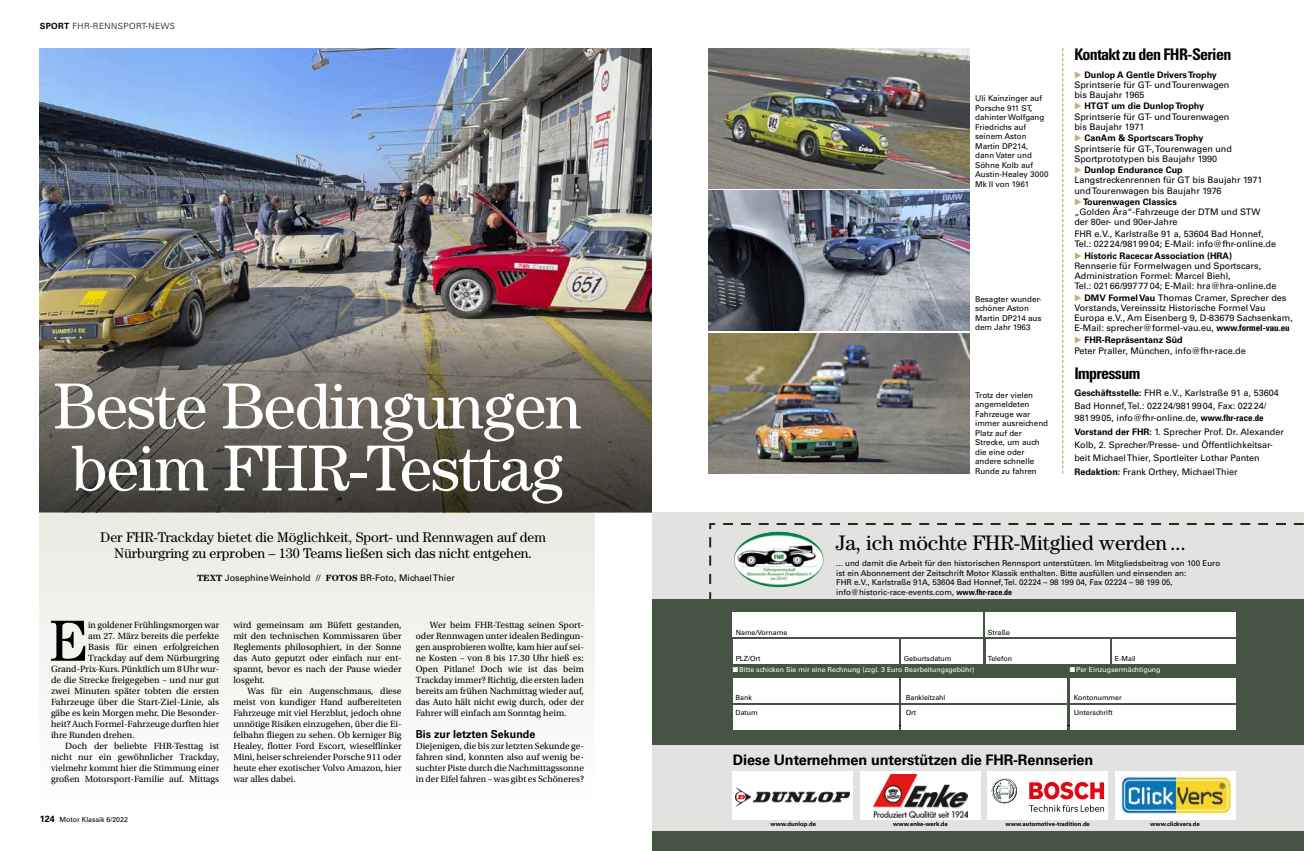
<style>
.page{position:relative;width:1304px;height:851px;background:#fff}
.page>*{position:absolute;margin:0;border:0;box-sizing:border-box;transform-origin:0 0}
.t1{font:65.2px/62px "Century Std";letter-spacing:-.02em;color:#fff}
.t2{font:58.1px "Century Std";color:#000}
.t3{font:21px "Century Std";letter-spacing:-.005em;color:#000}
.t4{font:700 condensed 16px "Univers LT Std";letter-spacing:-.04em;color:#000}
.t5{font:700 14.5px "Univers LT Std";letter-spacing:-.01em;color:#000}
.t6{font:14px/16px "Century Std";letter-spacing:-.005em;color:#000;text-align:center}
.t7{font:700 11px "Univers LT Std";color:#000}
.t8{font:9.5px/11px "Utopia Std";color:#000;text-align:justify}
.t9{font:9px/10.2px "Univers LT Std";color:#000}
.t10{font:300 8.5px "Univers LT Std";letter-spacing:.05em;color:#000}
.t11{font:8px/9.5px "Univers LT Std";color:#000}
.t12{font:7px "Univers LT Std";color:#000}
.t13{font:7px "Univers LT Std";color:#fff}
.t14{font:700 5.9px "Univers LT Std";color:#000}
.s1{font-weight:700}
.s2{font-family:"Century Std";font-weight:700}
.s3{font-weight:700;font-size:9px}
.s4{color:#ccad69}
.s5{font-weight:700;font-stretch:condensed}
</style>
<div class="page">
<div style="left:40px;top:473px;width:555px;height:330px;background:linear-gradient(to right,#f5f4f1,#f5f4f1)"></div>
<img style="left:40px;top:48px;width:612px;height:293px">
<svg style="left:40px;top:341px;width:612px;height:171px;background:#605c53"></svg>
<svg style="left:1062px;top:48px;width:1px;height:425px"></svg>
<img style="left:709px;top:333px;width:260px;height:140px">
<img style="left:709px;top:48px;width:260px;height:140px">
<img style="left:709px;top:191px;width:260px;height:140px">
<div style="left:652px;top:513px;width:652px;height:337px;background:#455443"></div>
<div style="left:652px;top:512px;width:652px;height:318px;background:#e2e3e0"></div>
<svg style="left:708px;top:523px;width:596px;height:222px"></svg>
<div style="left:652px;top:599px;width:652px;height:145px;background:#455443"></div>
<div style="left:733px;top:612px;width:503px;height:51px;background:#fff"></div>
<div style="left:733px;top:678px;width:503px;height:51px;background:#fff"></div>
<img style="left:734px;top:531px;width:90px;height:56px">
<div style="left:732px;top:771px;width:121px;height:49px;background:#fff"></div>
<img style="left:735px;top:787px;width:115px;height:19px">
<div style="left:1116px;top:771px;width:120px;height:49px;background:#fff"></div>
<img style="left:1121px;top:776px;width:109px;height:37px">
<div style="left:860px;top:771px;width:121px;height:49px;background:#fff"></div>
<img style="left:873px;top:774px;width:94px;height:43px">
<div style="left:988px;top:771px;width:120px;height:49px;background:#fff"></div>
<svg style="left:992px;top:778px;width:25px;height:25px"></svg>
<svg style="left:1029px;top:782px;width:75px;height:29px"></svg>
<p class="t10" style="left:40px;top:21px;width:137px"><span class="s1">SPORT</span> FHR-RENNSPORT-NEWS</p>
<h1 class="t1" style="left:53px;top:374px;width:530px">Beste Bedingungen beim FHR-Testtag</h1>
<h3 class="t6" style="left:100px;top:529px;width:447px">Der FHR-Trackday bietet die Möglichkeit, Sport- und Rennwagen auf dem<br>Nürburgring zu erproben – 130 Teams ließen sich das nicht entgehen.</h3>
<p class="t9" style="left:197px;top:572px;width:259px"><span class="s2">TEXT</span> Josephine Weinhold // <span class="s2">FOTOS</span> BR-Foto, Michael Thier</p>
<h2 class="t2" style="left:49px;top:606px;width:40px">E</h2>
<p class="t8" style="left:88px;top:619px;width:133px">in goldener Frühlingsmorgen war</p>
<p class="t8" style="left:88px;top:630px;width:133px">am 27. März bereits die perfekte</p>
<p class="t8" style="left:88px;top:641px;width:133px">Basis für einen erfolgreichen</p>
<p class="t8" style="left:88px;top:652px;width:133px">Trackday auf dem Nürburgring</p>
<p class="t8" style="left:51px;top:663px;width:170px">Grand-Prix-Kurs. Pünktlich um 8 Uhr wur-</p>
<p class="t8" style="left:51px;top:674px;width:170px">de die Strecke freigegeben – und nur gut</p>
<p class="t8" style="left:51px;top:685px;width:170px">zwei Minuten später tobten die ersten</p>
<p class="t8" style="left:51px;top:696px;width:170px">Fahrzeuge über die Start-Ziel-Linie, als</p>
<p class="t8" style="left:51px;top:707px;width:170px">gäbe es kein Morgen mehr. Die Besonder-</p>
<p class="t8" style="left:51px;top:718px;width:170px">heit? Auch Formel-Fahrzeuge durften hier</p>
<p class="t8" style="left:51px;top:729px;width:85px">ihre Runden drehen.</p>
<p class="t8" style="left:65px;top:740px;width:156px">Doch der beliebte FHR-Testtag ist</p>
<p class="t8" style="left:51px;top:751px;width:170px">nicht nur ein gewöhnlicher Trackday,</p>
<p class="t8" style="left:51px;top:762px;width:170px">vielmehr kommt hier die Stimmung einer</p>
<p class="t8" style="left:51px;top:773px;width:170px">großen Motorsport-Familie auf. Mittags</p>
<p class="t12" style="left:40px;top:815px;width:90px"><span class="s3">124</span> Motor Klassik 6/2022</p>
<p class="t8" style="left:233px;top:619px;width:170px">wird gemeinsam am Büfett gestanden, mit den technischen Kommissaren über Reglements philosophiert, in der Sonne das Auto geputzt oder einfach nur ent&shy;spannt, bevor es nach der Pause wieder losgeht.</p>
<p class="t8" style="left:233px;top:685px;width:170px;text-indent:14px">Was für ein Augenschmaus, diese meist von kundiger Hand aufbereiteten Fahrzeuge mit viel Herzblut, jedoch ohne unnötige Risiken einzugehen, über die Ei&shy;felbahn fliegen zu sehen. Ob kerniger Big Healey, flotter Ford Escort, wieselflinker Mini, heiser schreiender Porsche 911 oder heute eher exotischer Volvo Amazon, hier war alles dabei.</p>
<p class="t8" style="left:416px;top:619px;width:170px;text-indent:14px">Wer beim FHR-Testtag seinen Sport&shy;oder Rennwagen unter idealen Bedingun&shy;gen ausprobieren wollte, kam hier auf sei&shy;ne Kosten – von 8 bis 17.30 Uhr hieß es:<br>Open Pitlane! Doch wie ist das beim Trackday immer? Richtig, die ersten laden bereits am frühen Nachmittag wieder auf, das Auto hält nicht ewig durch, oder der Fahrer will einfach am Sonntag heim.</p>
<p class="t7" style="left:416px;top:727px;width:121px">Bis zur letzten Sekunde</p>
<p class="t8" style="left:416px;top:740px;width:170px">Diejenigen, die bis zur letzten Sekunde ge&shy;fahren sind, konnten also auf wenig be&shy;suchter Piste durch die Nachmittagssonne in der Eifel fahren – was gibt es Schöneres?</p>
<p class="t11" style="left:975px;top:93px;width:75px">Uli Kainzinger auf<br>Porsche 911 ST, dahinter Wolfgang<br>Friedrichs auf seinem Aston<br>Martin DP214, dann Vater und<br>Söhne Kolb auf<br>Austin-Healey 3000<br>Mk II von 1961</p>
<p class="t11" style="left:975px;top:294px;width:68px">Besagter wunder&shy;schöner Aston<br>Martin DP214 aus dem Jahr 1963</p>
<p class="t11" style="left:975px;top:390px;width:74px">Trotz der vielen angemeldeten<br>Fahrzeuge war immer ausreichend<br>Platz auf der<br>Strecke, um auch die eine oder andere schnelle<br>Runde zu fahren</p>
<h3 class="t4" style="left:1074px;top:44px;width:159px">Kontakt zu den FHR-Serien</h3>
<p class="t9" style="left:1074px;top:69px;width:156px"><span class="s4">▶</span> <span class="s1">Dunlop A Gentle Drivers Trophy<br></span>Sprintserie für GT- und Tourenwagen bis Baujahr 1965</p>
<p class="t9" style="left:1074px;top:101px;width:156px"><span class="s4">▶</span> <span class="s1">HTGT um die Dunlop Trophy<br></span>Sprintserie für GT- und Tourenwagen bis Baujahr 1971</p>
<p class="t9" style="left:1074px;top:133px;width:159px"><span class="s4">▶</span> <span class="s1">CanAm &amp; Sportscars Trophy<br></span>Sprintserie für GT-, Tourenwagen und<br>Sportprototypen bis Baujahr 1990</p>
<p class="t9" style="left:1074px;top:165px;width:190px"><span class="s4">▶</span> <span class="s1">Dunlop Endurance Cup<br></span>Langstreckenrennen für GT bis Baujahr 1971 und Tourenwagen bis Baujahr 1976</p>
<p class="t9" style="left:1074px;top:197px;width:188px"><span class="s4">▶</span><span class="s1">Tourenwagen Classics<br></span>„Golden Ära“-Fahrzeuge der DTM und STW der 80er- und 90er-Jahre</p>
<p class="t9" style="left:1074px;top:229px;width:203px">FHR e.V., Karlstraße 91 a, 53604 Bad Honnef,<br>Tel.: 02224/9819904; E-Mail: info@fhr-online.de</p>
<p class="t9" style="left:1074px;top:250px;width:204px"><span class="s4">▶</span> <span class="s1">Historic Racecar Association (HRA)<br></span>Rennserie für Formelwagen und Sportscars, Administration Formel: Marcel Biehl,<br>Tel.: 02166/9977704; E-Mail: hra@hra-online.de</p>
<p class="t9" style="left:1074px;top:292px;width:220px"><span class="s4">▶</span> <span class="s1">DMV Formel Vau</span> Thomas Cramer, Sprecher des Vorstands, Vereinssitz Historische Formel Vau Europa e.V., Am Eisenberg 9, D-83679 Sachsenkam, E-Mail: sprecher@formel-vau.eu, <span class="s5">www.formel-vau.eu</span></p>
<p class="t9" style="left:1074px;top:334px;width:173px;line-height:11.6px"><span class="s4">▶</span> <span class="s1">FHR-Repräsentanz Süd<br></span>Peter Praller, München, info@fhr-race.de</p>
<h3 class="t4" style="left:1074px;top:363px;width:67px">Impressum</h3>
<p class="t9" style="left:1074px;top:386px;width:206px;line-height:12.6px"><span class="s1">Geschäftsstelle:</span> FHR e.V., Karlstraße 91 a, 53604<br>Bad Honnef, Tel.: 02224/9819904, Fax: 02224/<br>9819905, info@fhr-online.de, <span class="s5">www.fhr-race.de</span></p>
<p class="t9" style="left:1074px;top:426px;width:211px;line-height:12.6px"><span class="s1">Vorstand der FHR:</span> 1. Sprecher Prof. Dr. Alexander<br>Kolb, 2. Sprecher/Presse- und Öffentlichkeitsar&shy;beit Michael Thier, Sportleiter Lothar Panten</p>
<p class="t9" style="left:1074px;top:466px;width:165px"><span class="s1">Redaktion:</span> Frank Orthey, Michael Thier</p>
<h3 class="t3" style="left:836px;top:530px;width:351px">Ja, ich möchte FHR-Mitglied werden ...</h3>
<p class="t11" style="left:836px;top:558px;width:385px">... und damit die Arbeit für den historischen Rennsport unterstützen. Im Mitgliedsbeitrag von 100 Euro ist ein Abonnement der Zeitschrift Motor Klassik enthalten. Bitte ausfüllen und einsenden an:<br>FHR e.V., Karlstraße 91A, 53604 Bad Honnef, Tel. 02224 – 98 199 04, Fax 02224 – 98 199 05, info@historic-race-events.com, <span class="s5">www.fhr-race.de</span></p>
<p class="t12" style="left:736px;top:628px;width:53px">Name/Vorname</p>
<p class="t12" style="left:988px;top:628px;width:24px">Straße</p>
<p class="t12" style="left:736px;top:654px;width:26px">PLZ/Ort</p>
<p class="t12" style="left:904px;top:654px;width:49px">Geburtsdatum</p>
<p class="t12" style="left:988px;top:654px;width:26px">Telefon</p>
<p class="t12" style="left:1115px;top:654px;width:22px">E-Mail</p>
<p class="t13" style="left:733px;top:665px;width:243px">■ Bitte schicken Sie mir eine Rechnung (zzgl. 3 Euro Bearbeitungsgebühr)</p>
<p class="t13" style="left:1070px;top:665px;width:92px">■ Per Einzugsermächtigung</p>
<p class="t12" style="left:736px;top:692px;width:18px">Bank</p>
<p class="t12" style="left:906px;top:692px;width:41px">Bankleitzahl</p>
<p class="t12" style="left:1074px;top:692px;width:50px">Kontonummer</p>
<p class="t12" style="left:736px;top:708px;width:24px">Datum</p>
<p class="t12" style="left:906px;top:708px;width:12px">Ort</p>
<p class="t12" style="left:1074px;top:708px;width:40px">Unterschrift</p>
<h3 class="t5" style="left:733px;top:751px;width:362px">Diese Unternehmen unterstützen die FHR-Rennserien</h3>
<p class="t14" style="left:771px;top:820px;width:47px">www.dunlop.de</p>
<p class="t14" style="left:893px;top:820px;width:56px">www.enke-werk.de</p>
<p class="t14" style="left:1006px;top:820px;width:86px">www.automotive-tradition.de</p>
<p class="t14" style="left:1150px;top:820px;width:51px">www.clickvers.de</p>
</div>
